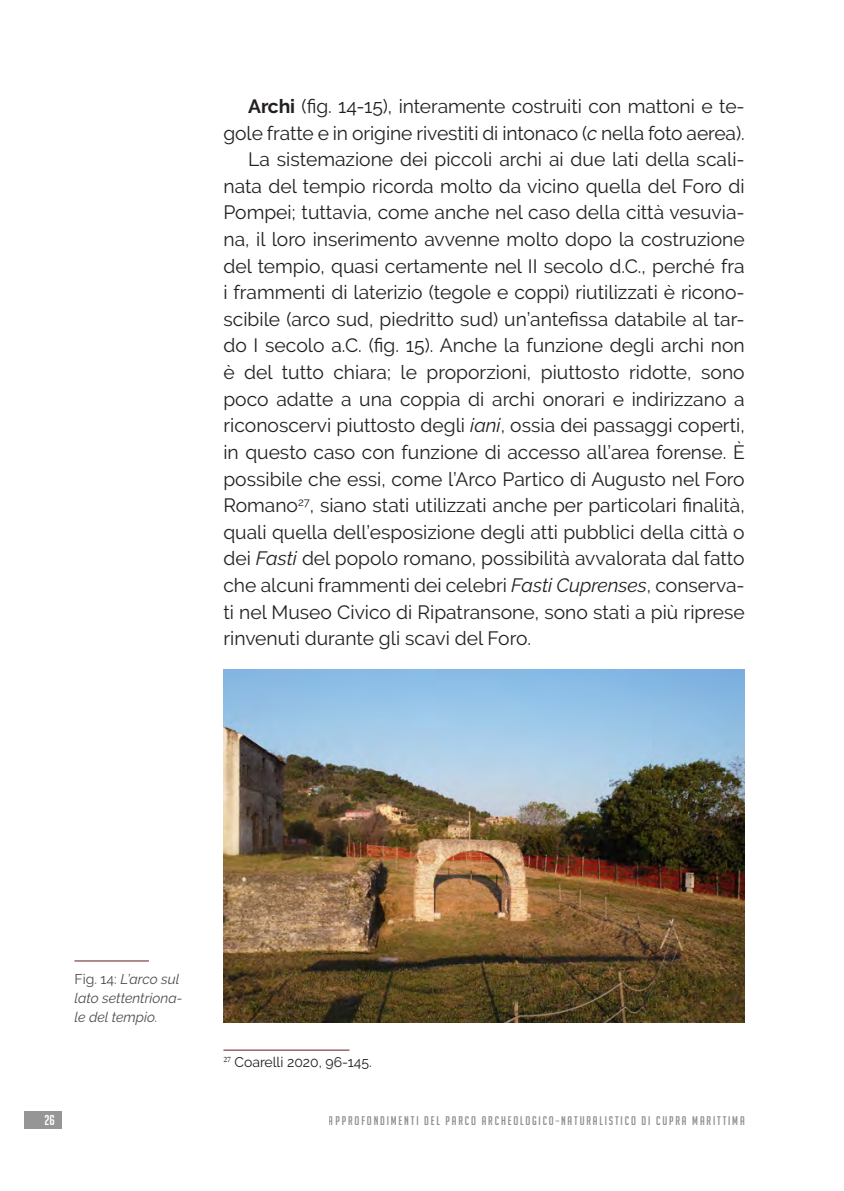
<style>
.page{position:relative;width:844px;height:1191px;background:#fff}
.page>*{position:absolute;margin:0;border:0;box-sizing:border-box;transform-origin:0 0}
.t1{font:19.25px/26.6px "Raleway";letter-spacing:-.005em;color:#231f20;text-align:right}
.t2{font:italic 14px/19.2px "Raleway";color:#231f20}
.t3{font:14px "Raleway";color:#231f20}
.t4{font:14px "Big Noodle Titling";color:#fff}
.t5{font:12.25px "Big Noodle Titling";letter-spacing:.15em;color:#231f20}
.s1{font-weight:700}
.s2{font-style:italic}
.s3{font-style:normal}
</style>
<div class="page">
<div style="left:25px;top:1111px;width:37px;height:18px;background:#969697"></div>
<hr style="left:223px;top:1049px;width:126px;height:1px;background:#68171d">
<img style="left:223px;top:670px;width:521px;height:352px">
<hr style="left:74px;top:960px;width:75px;height:1px;background:#68171d">
<p class="t1" style="left:223px;top:93px;width:522px"><span class="s1">Archi</span> (fig. 14-15), interamente costruiti con mattoni e te&shy;gole fratte e in origine rivestiti di intonaco (<span class="s2">c</span> nella foto aerea).</p>
<p class="t1" style="left:223px;top:146px;width:522px;text-align:justify;text-indent:25px">La sistemazione dei piccoli archi ai due lati della scali&shy;nata del tempio ricorda molto da vicino quella del Foro di Pompei; tuttavia, come anche nel caso della città vesuvia&shy;na, il loro inserimento avvenne molto dopo la costruzione del tempio, quasi certamente nel II secolo d.C., perché fra i frammenti di laterizio (tegole e coppi) riutilizzati è ricono&shy;scibile (arco sud, piedritto sud) un’antefissa databile al tar&shy;do I secolo a.C. (fig. 15). Anche la funzione degli archi non è del tutto chiara; le proporzioni, piuttosto ridotte, sono poco adatte a una coppia di archi onorari e indirizzano a riconoscervi piuttosto degli <span class="s2">iani</span>, ossia dei passaggi coperti, in questo caso con funzione di accesso all’area forense. È possibile che essi, come l’Arco Partico di Augusto nel Foro Romano<sup>27</sup>, siano stati utilizzati anche per particolari finalità, quali quella dell’esposizione degli atti pubblici della città o dei <span class="s2">Fasti</span> del popolo romano, possibilità avvalorata dal fatto che alcuni frammenti dei celebri <span class="s2">Fasti Cuprenses</span>, conserva&shy;ti nel Museo Civico di Ripatransone, sono stati a più riprese rinvenuti durante gli scavi del Foro.</p>
<p class="t2" style="left:74px;top:969px;width:109px"><span class="s3">Fig. 14:</span> L’arco sul lato settentriona&shy;le del tempio.</p>
<p class="t3" style="left:223px;top:1053px;width:150px"><sup>27</sup> Coarelli 2020, 96-145.</p>
<p class="t4" style="left:44px;top:1112px;width:12px">26</p>
<p class="t5" style="left:329px;top:1113px;width:417px">APPROFONDIMENTI DEL PARCO ARCHEOLOGICO–NATURALISTICO DI CUPRA MARITTIMA</p>
</div>
